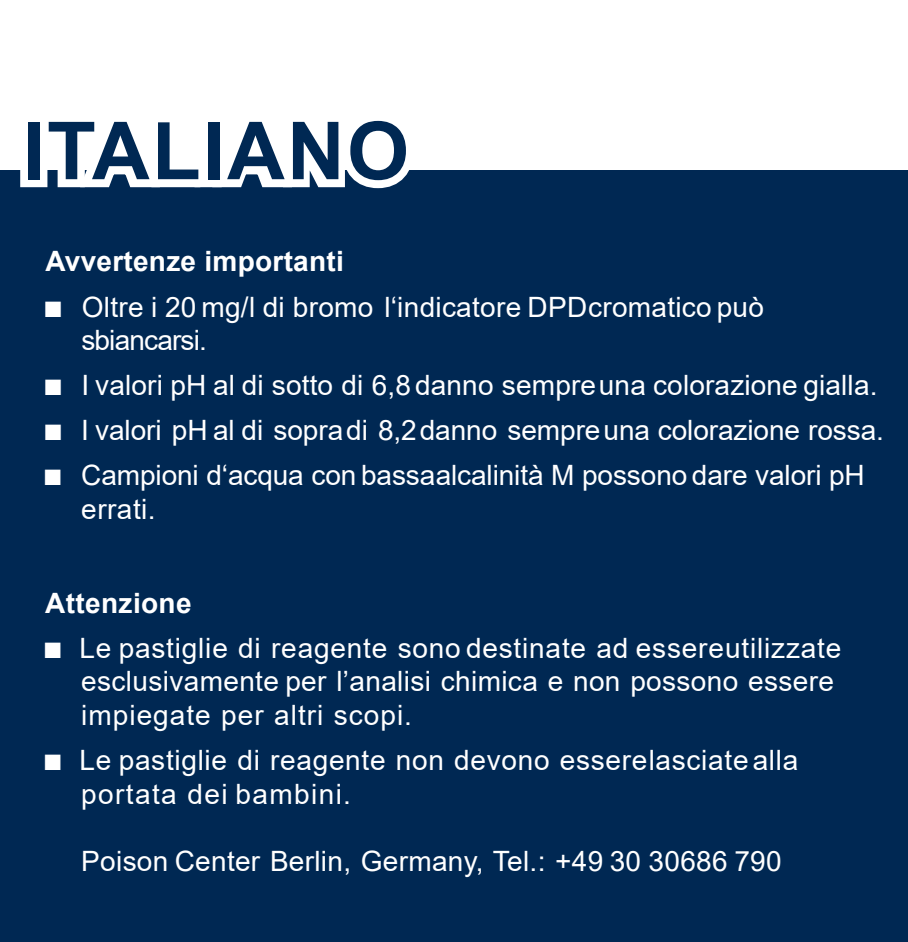
<style>
.page{position:relative;width:908px;height:942px;background:#fff}
.page>*{position:absolute;margin:0;border:0;box-sizing:border-box;transform-origin:0 0}
.t1{font:700 80px "Arial";letter-spacing:.025em;color:#002853}
.t2{font:28px/33.6px "Arial";letter-spacing:.01em;color:#fff}
.t3{font:28px/33.6px "Arial";letter-spacing:.03em;color:#fff}
.t4{font:700 28px "Arial";letter-spacing:.01em;color:#fff}
.s1{font-family:"Consolas"}
</style>
<div class="page">
<div style="left:0;top:170px;width:907px;height:771px;background:#002853"></div>
<div style="left:20px;top:115px;width:27px;height:72px;border:16px solid #fff"></div>
<svg style="left:34px;top:115px;width:376px;height:74px"></svg>
<h1 class="t1" style="left:23px;top:121px;width:388px">ITALIANO</h1>
<p class="t4" style="left:45px;top:251px;width:300px">Avvertenze importanti</p>
<p class="t2" style="left:81px;top:292px;width:683px;text-indent:-36px"><span class="s1">■</span> Oltre i 20 mg/l di bromo l‘indicatore DPDcromatico può sbiancarsi.</p>
<p class="t2" style="left:45px;top:371px;width:833px"><span class="s1">■</span> I valori pH al di sotto di 6,8 danno sempreuna colorazione gialla.</p>
<p class="t2" style="left:45px;top:416px;width:839px"><span class="s1">■</span> I valori pH al di sopradi 8,2danno sempreuna colorazione rossa.</p>
<p class="t2" style="left:81px;top:461px;width:784px;text-indent:-36px"><span class="s1">■</span> Campioni d‘acqua con bassaalcalinità M possono dare valori pH errati.</p>
<p class="t4" style="left:45px;top:592px;width:148px">Attenzione</p>
<p class="t3" style="left:81px;top:633px;width:761px;text-indent:-36px"><span class="s1">■</span> Le pastiglie di reagente sono destinate ad essereutilizzate esclusivamente per l’analisi chimica e non possono essere impiegate per altri scopi.</p>
<p class="t2" style="left:81px;top:745px;width:718px;text-indent:-36px"><span class="s1">■</span> Le pastiglie di reagente non devono esserelasciate alla portata dei bambini.</p>
<p class="t2" style="left:81px;top:847px;width:701px">Poison Center Berlin, Germany, Tel.: +49 30 30686 790</p>
</div>
